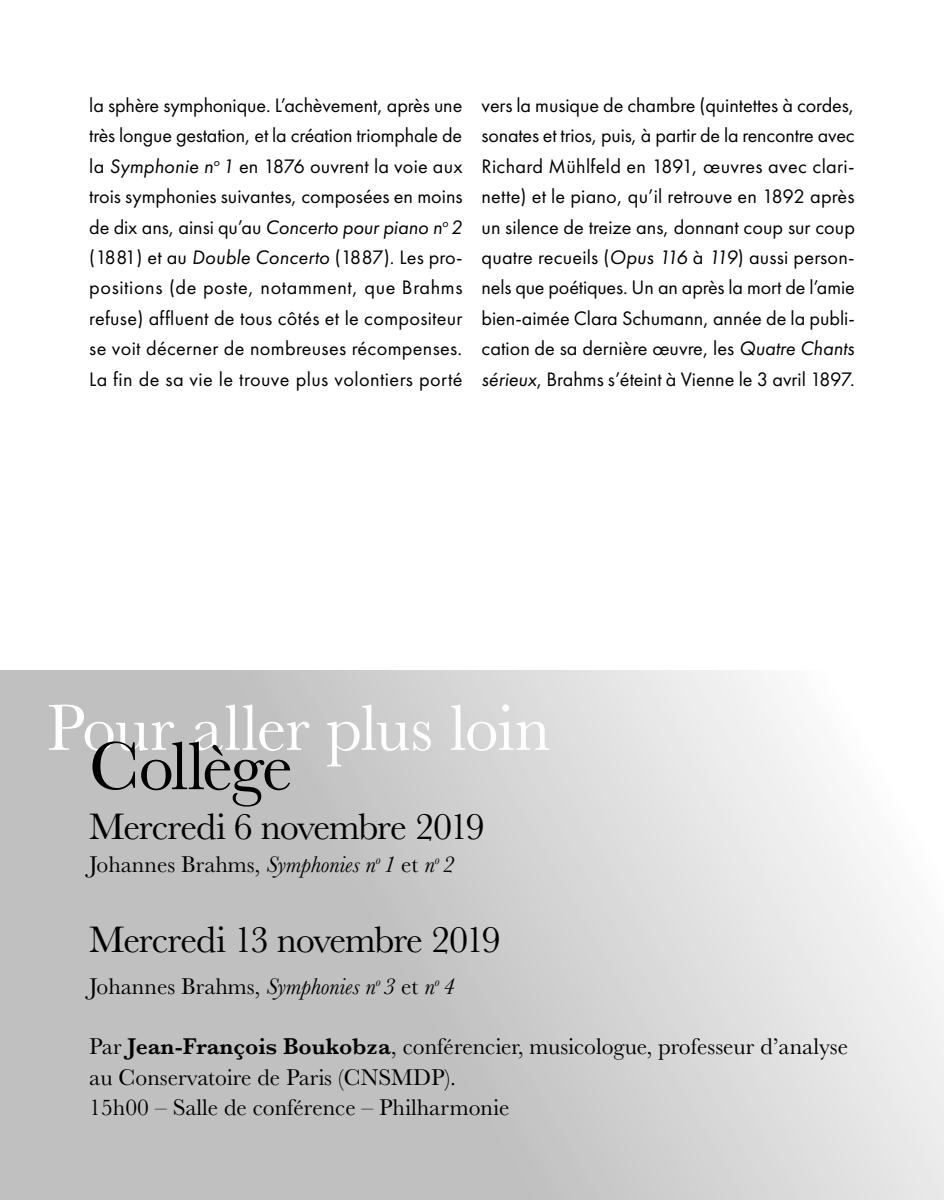
<style>
.page{position:relative;width:944px;height:1200px;background:#fff}
.page>*{position:absolute;margin:0;border:0;box-sizing:border-box;transform-origin:0 0}
.t1{font:70.65px "Baskerville MT Pro";letter-spacing:-.03em;color:#000}
.t2{font:67.5px "Baskerville MT Pro";letter-spacing:-.015em;color:#fff}
.t3{font:38.25px "Baskerville MT Pro";letter-spacing:-.03em;color:#000}
.t4{font:23.62px/30.4px "Baskerville MT Pro";color:#000}
.t5{font:20.25px/30.4px "Futura PT";color:#000;text-align:justify}
.s1{font-style:italic}
.s2{font-weight:600}
</style>
<div class="page">
<svg style="left:0;top:670px;width:944px;height:529px;background:#d1d1d1"></svg>
<p class="t5" style="left:89px;top:90px;width:375px">la sphère symphonique. L’achèvement, après une très longue gestation, et la création triomphale de la <span class="s1">Symphonie n</span><sup>o</sup> <span class="s1">1</span> en 1876 ouvrent la voie aux trois symphonies suivantes, composées en moins de dix ans, ainsi qu’au <span class="s1">Concerto pour piano n</span><sup>o</sup> <span class="s1">2 </span>(1881) et au <span class="s1">Double Concerto</span> (1887). Les pro&shy;positions (de poste, notamment, que Brahms refuse) affluent de tous côtés et le compositeur se voit décerner de nombreuses récompenses.<br>La fin de sa vie le trouve plus volontiers porté</p>
<p class="t5" style="left:482px;top:90px;width:375px">vers la musique de chambre (quintettes à cordes, sonates et trios, puis, à partir de la rencontre avec Richard Mühlfeld en 1891, œuvres avec clari&shy;nette) et le piano, qu’il retrouve en 1892 après un silence de treize ans, donnant coup sur coup quatre recueils (<span class="s1">Opus 116</span> à <span class="s1">119</span>) aussi person&shy;nels que poétiques. Un an après la mort de l’amie bien-aimée Clara Schumann, année de la publi&shy;cation de sa dernière œuvre, les <span class="s1">Quatre Chants sérieux</span>, Brahms s’éteint à Vienne le 3 avril 1897.</p>
<h2 class="t2" style="left:47px;top:688px;width:506px">Pour aller plus loin</h2>
<h1 class="t1" style="left:89px;top:725px;width:205px">Collège</h1>
<h3 class="t3" style="left:89px;top:804px;width:397px">Mercredi 6 novembre 2019</h3>
<p class="t4" style="left:89px;top:849px;width:366px">Johannes Brahms, <span class="s1">Symphonies n</span><sup>o</sup> <span class="s1">1</span> et <span class="s1">n</span><sup>o</sup> <span class="s1">2</span></p>
<h3 class="t3" style="left:89px;top:917px;width:413px">Mercredi 13 novembre 2019</h3>
<p class="t4" style="left:89px;top:970px;width:366px">Johannes Brahms, <span class="s1">Symphonies n</span><sup>o</sup> <span class="s1">3</span> et <span class="s1">n</span><sup>o</sup> <span class="s1">4</span></p>
<p class="t4" style="left:89px;top:1031px;width:760px">Par <span class="s2">Jean-François Boukobza</span>, conférencier, musicologue, professeur d’analyse au Conservatoire de Paris (CNSMDP).<br>15h00 – Salle de conférence – Philharmonie</p>
</div>
